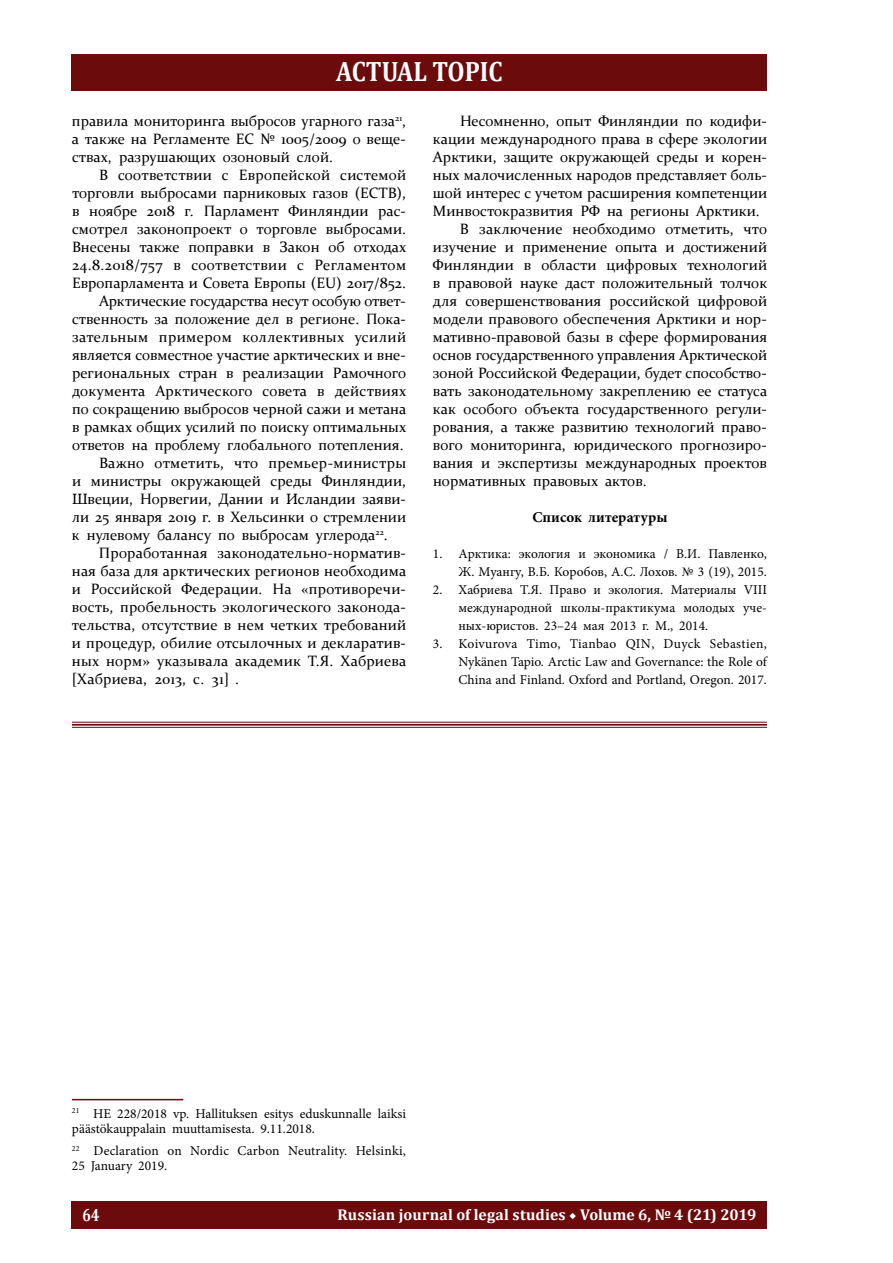
<style>
.page{position:relative;width:893px;height:1263px;background:#fff}
.page>*{position:absolute;margin:0;border:0;box-sizing:border-box;transform-origin:0 0}
.t1{font:700 28.2px "Cambria";color:#fff;scale:.88 1}
.t2{font:700 17.85px "Cambria";color:#fff;scale:.8 1}
.t3{font:700 15.6px "Cambria";letter-spacing:.005em;color:#fff}
.t4{font:15px/18px "Constantia";color:#000;text-align:justify}
.t5{font:15px "Constantia";letter-spacing:.025em;color:#000}
.t6{font:15px "Constantia";letter-spacing:.02em;color:#000}
.t7{font:700 15px "Minion Pro";color:#000}
.t8{font:13.5px/18px "Minion Pro";color:#000}
.s1{font-family:"Minion Pro";font-weight:400}
</style>
<div class="page">
<div style="left:72px;top:1202px;width:695px;height:27px;background:#6b0b0c"></div>
<div style="left:72px;top:54px;width:695px;height:36px;background:#6b0b0c"></div>
<hr style="left:72px;top:1099px;width:111px;height:1px;background:#6b0b0c">
<hr style="left:72px;top:722px;width:695px;height:1px;background:#6b0b0c">
<hr style="left:72px;top:724px;width:695px;height:2px;background:#6b0b0c">
<hr style="left:72px;top:727px;width:695px;height:1px;background:#6b0b0c">
<h1 class="t1" style="left:336px;top:51px;width:191px">actual topic</h1>
<p class="t4" style="left:72px;top:111px;width:335px">правила мониторинга выбросов угарного газа<sup>21</sup>, а также на Регламенте ЕС № 1005/2009 о веще&shy;ствах, разрушающих озоновый слой.</p>
<p class="t4" style="left:99px;top:165px;width:309px">В соответствии с Европейской системой</p>
<p class="t4" style="left:72px;top:183px;width:335px">торговли выбросами парниковых газов (ЕСТВ),</p>
<p class="t4" style="left:72px;top:201px;width:335px">в ноябре 2018 г. Парламент Финляндии рас-</p>
<p class="t4" style="left:72px;top:219px;width:335px">смотрел законопроект о торговле выбросами.</p>
<p class="t4" style="left:72px;top:237px;width:336px">Внесены также поправки в Закон об отходах</p>
<p class="t5" style="left:72px;top:255px;width:336px">24.8.2018/757 в соответствии с Регламентом</p>
<p class="t4" style="left:72px;top:273px;width:335px">Европарламента и Совета Европы (EU) 2017/852.</p>
<p class="t4" style="left:99px;top:291px;width:308px">Арктические государства несут особую ответ-</p>
<p class="t4" style="left:72px;top:309px;width:335px">ственность за положение дел в регионе. Пока-</p>
<p class="t5" style="left:72px;top:327px;width:336px">зательным примером коллективных усилий</p>
<p class="t4" style="left:72px;top:345px;width:335px">является совместное участие арктических и вне-</p>
<p class="t4" style="left:72px;top:363px;width:336px">региональных стран в реализации Рамочного</p>
<p class="t4" style="left:72px;top:381px;width:336px">документа Арктического совета в действиях</p>
<p class="t4" style="left:72px;top:399px;width:336px">по сокращению выбросов черной сажи и метана</p>
<p class="t4" style="left:72px;top:417px;width:336px">в рамках общих усилий по поиску оптимальных</p>
<p class="t4" style="left:72px;top:435px;width:333px">ответов на проблему глобального потепления.</p>
<p class="t6" style="left:99px;top:453px;width:309px">Важно отметить, что премьер-министры</p>
<p class="t4" style="left:72px;top:471px;width:335px">и министры окружающей среды Финляндии,</p>
<p class="t4" style="left:72px;top:489px;width:335px">Швеции, Норвегии, Дании и Исландии заяви-</p>
<p class="t4" style="left:72px;top:507px;width:336px">ли 25 января 2019 г. в Хельсинки о стремлении</p>
<p class="t4" style="left:72px;top:525px;width:317px">к нулевому балансу по выбросам углерода<sup>22</sup>.</p>
<p class="t4" style="left:99px;top:543px;width:308px">Проработанная законодательно-норматив-</p>
<p class="t4" style="left:72px;top:561px;width:336px">ная база для арктических регионов необходима</p>
<p class="t4" style="left:72px;top:579px;width:335px">и Российской Федерации. На «противоречи-</p>
<p class="t4" style="left:72px;top:597px;width:335px">вость, пробельность экологического законода-</p>
<p class="t4" style="left:72px;top:615px;width:331px">тельства, отсутствие в нем четких требований</p>
<p class="t4" style="left:72px;top:633px;width:335px">и процедур, обилие отсылочных и декларатив-</p>
<p class="t4" style="left:72px;top:651px;width:336px">ных норм» указывала академик Т.Я. Хабриева</p>
<p class="t4" style="left:72px;top:669px;width:169px">[Хабриева, 2013, с. 31] .</p>
<p class="t4" style="left:460px;top:111px;width:308px">Несомненно, опыт Финляндии по кодифи-</p>
<p class="t4" style="left:433px;top:129px;width:336px">кации международного права в сфере экологии</p>
<p class="t4" style="left:433px;top:147px;width:335px">Арктики, защите окружающей среды и корен-</p>
<p class="t4" style="left:433px;top:165px;width:335px">ных малочисленных народов представляет боль-</p>
<p class="t4" style="left:433px;top:183px;width:336px">шой интерес с учетом расширения компетенции</p>
<p class="t4" style="left:433px;top:201px;width:328px">Минвостокразвития РФ на регионы Арктики.</p>
<p class="t4" style="left:460px;top:219px;width:309px">В заключение необходимо отметить, что</p>
<p class="t4" style="left:433px;top:237px;width:336px">изучение и применение опыта и достижений</p>
<p class="t4" style="left:433px;top:255px;width:336px">Финляндии в области цифровых технологий</p>
<p class="t4" style="left:433px;top:273px;width:336px">в правовой науке даст положительный толчок</p>
<p class="t4" style="left:433px;top:291px;width:336px">для совершенствования российской цифровой</p>
<p class="t4" style="left:433px;top:309px;width:335px">модели правового обеспечения Арктики и нор-</p>
<p class="t4" style="left:433px;top:327px;width:336px">мативно-правовой базы в сфере формирования</p>
<p class="t4" style="left:433px;top:345px;width:336px">основ государственного управления Арктической</p>
<p class="t4" style="left:433px;top:363px;width:335px">зоной Российской Федерации, будет способство-</p>
<p class="t4" style="left:433px;top:381px;width:336px">вать законодательному закреплению ее статуса</p>
<p class="t4" style="left:433px;top:399px;width:335px">как особого объекта государственного регули-</p>
<p class="t4" style="left:433px;top:417px;width:335px">рования, а также развитию технологий право-</p>
<p class="t4" style="left:433px;top:435px;width:335px">вого мониторинга, юридического прогнозиро-</p>
<p class="t4" style="left:433px;top:453px;width:335px">вания и экспертизы международных проектов</p>
<p class="t4" style="left:433px;top:471px;width:215px">нормативных правовых актов.</p>
<p class="t7" style="left:532px;top:507px;width:137px">Список литературы</p>
<p class="t8" style="left:433px;top:545px;width:335px;text-align:right">1. Арктика: экология и экономика / В.И. Павленко,<br>Ж. Муангу, В.Б. Коробов, А.С. Лохов. № 3 (19), 2015.</p>
<p class="t8" style="left:458px;top:581px;width:310px;text-align:justify;text-indent:-26px">2. Хабриева Т.Я. Право и экология. Материалы VIII международной школы-практикума молодых уче&shy;ных-юристов. 23–24 мая 2013 г. М., 2014.</p>
<p class="t8" style="left:458px;top:635px;width:310px;text-align:justify;text-indent:-26px">3. Koivurova Timo, Tianbao QIN, Duyck Sebastien, Nykänen Tapio. Arctic Law and Governance: the Role of China and Finland. Oxford and Portland, Oregon. 2017.</p>
<p class="t8" style="left:72px;top:1106px;width:335px;line-height:15px"><sup>21</sup> HE 228/2018 vp. Hallituksen esitys eduskunnalle laiksi päästökauppalain muuttamisesta. 9.11.2018.</p>
<p class="t8" style="left:72px;top:1143px;width:335px;line-height:15px"><sup>22</sup> Declaration on Nordic Carbon Neutrality. Helsinki,<br>25 January 2019.</p>
<p class="t2" style="left:83px;top:1202px;width:23px">64</p>
<p class="t3" style="left:337px;top:1203px;width:420px">Russian journal of legal studies <span class="s1">◆</span> Volume 6, № 4 (21) 2019</p>
</div>
